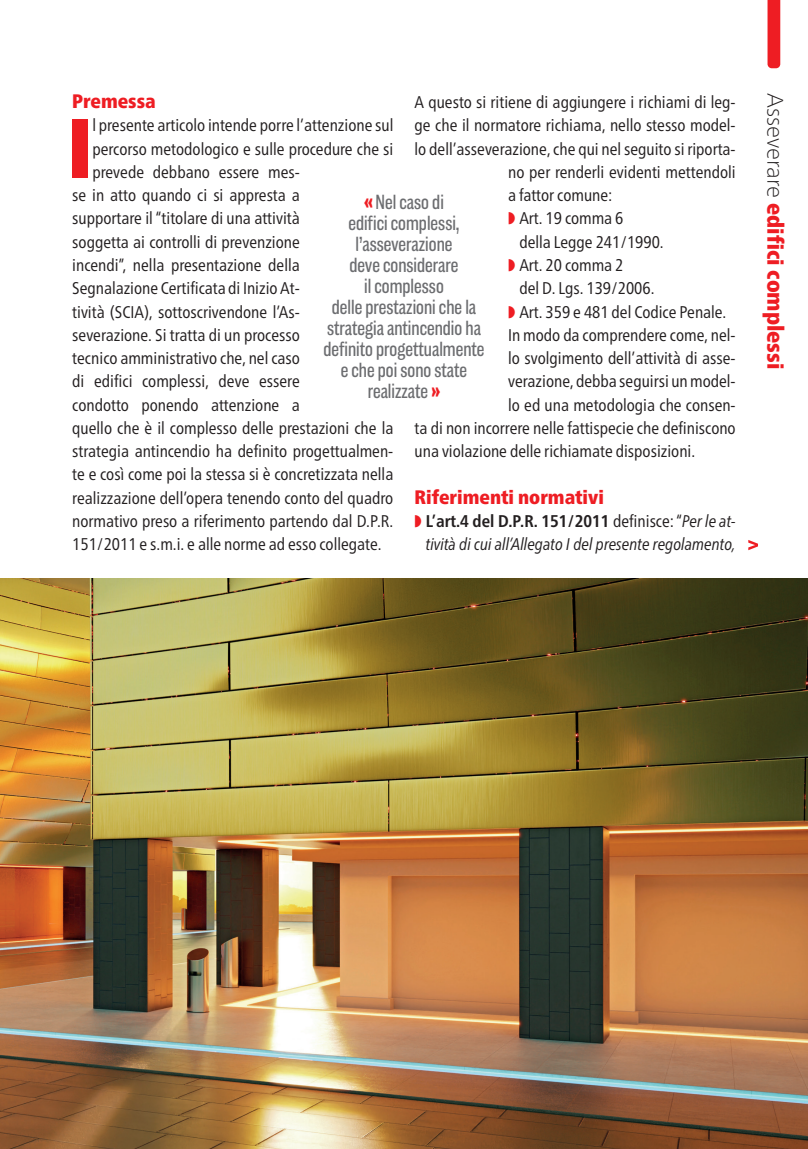
<style>
.page{position:relative;width:808px;height:1149px;background:#fff}
.page>*{position:absolute;margin:0;border:0;box-sizing:border-box;transform-origin:0 0}
.t1{font:900 condensed 83.55px "Frutiger Neue LT Pro";color:#ee1d23}
.t2{font:900 condensed 22.5px "Frutiger Neue LT Pro";color:#ee1d23}
.t3{font:21px/21px "Americane Condensed";color:#6c6d70;text-align:center}
.t4{font:900 condensed 19.5px "Frutiger Neue LT Pro";color:#ee1d23}
.t5{font:condensed 16.95px "Frutiger Neue LT Pro";color:#231f20}
.t6{font:italic condensed 16.95px/23.2px "Frutiger Neue LT Pro";color:#231f20;text-align:right}
.s1{color:#ee1d23}
.s2{font-weight:700;font-style:normal}
.s3{font-style:normal}
.s4{font-weight:900;color:#ee1d23}
.s5{font-weight:100;font-stretch:normal;color:#231f20}
</style>
<div class="page">
<img style="left:0;top:578px;width:808px;height:570px">
<svg style="left:767px;top:0;width:13px;height:68px"></svg>
<svg style="left:748px;top:540px;width:10px;height:10px"></svg>
<p class="t4" style="left:72px;top:90px;width:85px">Premessa</p>
<h1 class="t1" style="left:67px;top:99px;width:27px">I</h1>
<p class="t5" style="left:92px;top:115px;width:302px">l presente articolo intende porre l’attenzione sul</p>
<p class="t5" style="left:415px;top:92px;width:323px">A questo si ritiene di aggiungere i richiami di leg-</p>
<p class="t5" style="left:415px;top:115px;width:323px">ge che il normatore richiama, nello stesso model-</p>
<p class="t5" style="left:415px;top:139px;width:323px">lo dell’asseverazione, che qui nel seguito si riporta-</p>
<p class="t5" style="left:508px;top:162px;width:229px">no per renderli evidenti mettendoli</p>
<p class="t5" style="left:508px;top:185px;width:106px">a fattor comune:</p>
<p class="t5" style="left:508px;top:208px;width:117px"><span class="s1">◗</span> Art. 19 comma 6</p>
<p class="t5" style="left:519px;top:232px;width:146px">della Legge 241/1990.</p>
<p class="t5" style="left:508px;top:255px;width:117px"><span class="s1">◗</span> Art. 20 comma 2</p>
<p class="t5" style="left:519px;top:278px;width:137px">del D. Lgs. 139/2006.</p>
<p class="t5" style="left:508px;top:301px;width:220px"><span class="s1">◗</span> Art. 359 e 481 del Codice Penale.</p>
<p class="t5" style="left:508px;top:325px;width:229px">In modo da comprendere come, nel-</p>
<p class="t5" style="left:508px;top:348px;width:229px">lo svolgimento dell’attività di asse-</p>
<p class="t5" style="left:508px;top:371px;width:229px">verazione, debba seguirsi un model-</p>
<p class="t5" style="left:508px;top:394px;width:229px">lo ed una metodologia che consen-</p>
<p class="t5" style="left:415px;top:418px;width:323px">ta di non incorrere nelle fattispecie che definiscono</p>
<p class="t5" style="left:415px;top:441px;width:282px">una violazione delle richiamate disposizioni.</p>
<p class="t4" style="left:415px;top:485px;width:191px">Riferimenti normativi</p>
<p class="t6" style="left:415px;top:509px;width:323px"><span class="s1">◗</span> <span class="s2">L’art.4 del D.P.R. 151/2011</span> <span class="s3">definisce: “</span>Per le at&shy;tività di cui all’Allegato I del presente regolamento,</p>
<p class="t5" style="left:92px;top:139px;width:302px">percorso metodologico e sulle procedure che si</p>
<p class="t5" style="left:92px;top:162px;width:209px">prevede debbano essere mes-</p>
<p class="t5" style="left:72px;top:185px;width:229px">se in atto quando ci si appresta a</p>
<p class="t5" style="left:72px;top:208px;width:229px">supportare il “titolare di una attività</p>
<p class="t5" style="left:72px;top:232px;width:229px">soggetta ai controlli di prevenzione</p>
<p class="t5" style="left:72px;top:255px;width:229px">incendi”, nella presentazione della</p>
<p class="t5" style="left:72px;top:278px;width:229px">Segnalazione Certificata di Inizio At-</p>
<p class="t5" style="left:72px;top:301px;width:229px">tività (SCIA), sottoscrivendone l’As-</p>
<p class="t5" style="left:72px;top:325px;width:229px">severazione. Si tratta di un processo</p>
<p class="t5" style="left:72px;top:348px;width:229px">tecnico amministrativo che, nel caso</p>
<p class="t5" style="left:72px;top:371px;width:229px">di edifici complessi, deve essere</p>
<p class="t5" style="left:72px;top:394px;width:229px">condotto ponendo attenzione a</p>
<p class="t5" style="left:72px;top:418px;width:323px">quello che è il complesso delle prestazioni che la</p>
<p class="t5" style="left:72px;top:441px;width:323px">strategia antincendio ha definito progettualmen-</p>
<p class="t5" style="left:72px;top:464px;width:323px">te e così come poi la stessa si è concretizzata nella</p>
<p class="t5" style="left:72px;top:487px;width:322px">realizzazione dell’opera tenendo conto del quadro</p>
<p class="t5" style="left:72px;top:511px;width:322px">normativo preso a riferimento partendo dal D.P.R.</p>
<p class="t5" style="left:72px;top:534px;width:311px">151/2011 e s.m.i. e alle norme ad esso collegate.</p>
<p class="t3" style="left:323px;top:191px;width:163px"><span class="s4">«</span> Nel caso di<br>edifici complessi, l’asseverazione<br>deve considerare<br>il complesso<br>delle prestazioni che la strategia antincendio ha definito progettualmente e che poi sono state realizzate <span class="s4">»</span></p>
<h2 class="t2" style="left:789px;top:93px;width:278px;rotate:90deg"><span class="s5">Asseverare</span> edifici complessi</h2>
</div>
